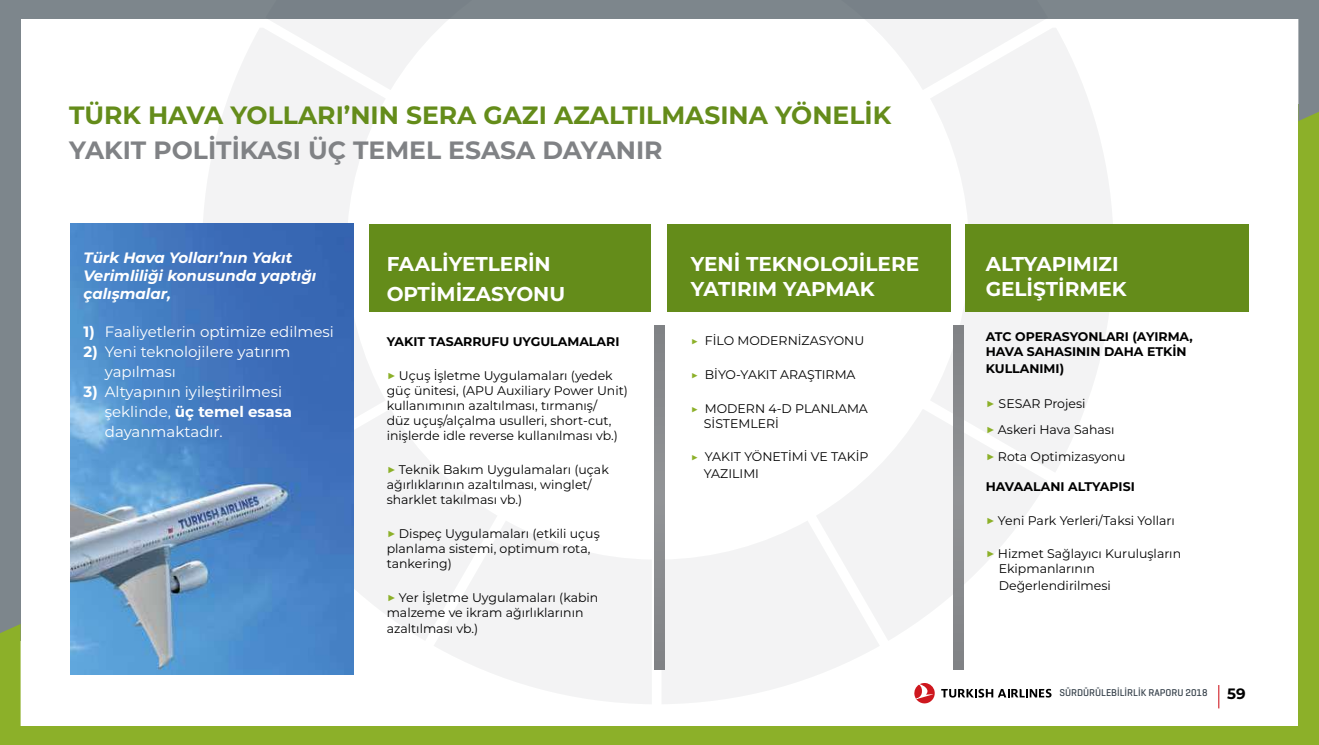
<style>
.page{position:relative;width:1319px;height:745px;background:#fff}
.page>*{position:absolute;margin:0;border:0;box-sizing:border-box;transform-origin:0 0}
.t1{font:700 25px "Montserrat";color:#648c1a}
.t2{font:700 25px "Montserrat";color:#808285}
.t3{font:700 20px/25px "Montserrat";color:#fff}
.t4{font:15px/20px "Montserrat";color:#fff}
.t5{font:italic 700 15px/18px "Montserrat";color:#fff}
.t6{font:700 15px "Montserrat";color:#000}
.t7{font:12.5px/15px "Montserrat";color:#000}
.t8{font:700 12.5px/15px "Montserrat";color:#000}
.t9{font:500 10px "Geogrotesque";color:#333e48}
.s1{font-weight:700}
.s2{font-size:15px;color:#8cb029}
.s3{color:#8cb029}
</style>
<div class="page">
<div style="left:1298px;top:104px;width:20px;height:640px;background:#8cb029"></div>
<div style="left:0;top:0;width:21px;height:640px;background:#7d868c"></div>
<div style="left:0;top:0;width:1318px;height:19px;background:#7d868c"></div>
<div style="left:0;top:725px;width:1318px;height:19px;background:#8cb029"></div>
<svg style="left:1298px;top:19px;width:20px;height:102px;background:#7f8989"></svg>
<svg style="left:0;top:624px;width:21px;height:102px;background:#8daf30"></svg>
<hr style="left:1217px;top:684px;width:2px;height:24px;background:#ce171e">
<svg style="left:914px;top:683px;width:21px;height:20px"></svg>
<svg style="left:941px;top:688px;width:110px;height:9px"></svg>
<svg style="left:865px;top:19px;width:179px;height:70px"></svg>
<svg style="left:434px;top:521px;width:217px;height:182px;fill:#f3f3f4"></svg>
<svg style="left:817px;top:410px;width:230px;height:230px;fill:#f3f3f4"></svg>
<svg style="left:354px;top:409px;width:143px;height:231px;fill:#f3f3f4"></svg>
<svg style="left:269px;top:19px;width:179px;height:71px"></svg>
<svg style="left:661px;top:520px;width:218px;height:183px;fill:#f3f3f4"></svg>
<svg style="left:354px;top:311px;width:32px;height:161px;fill:#f3f3f4"></svg>
<svg style="left:203px;top:28px;width:183px;height:195px;fill:#f3f3f4"></svg>
<svg style="left:929px;top:254px;width:184px;height:218px;fill:#f3f3f4"></svg>
<svg style="left:929px;top:28px;width:184px;height:216px;fill:#f3f3f4"></svg>
<div style="left:654px;top:325px;width:11px;height:343px;background:#898b8e"></div>
<div style="left:952px;top:325px;width:11px;height:343px;background:#898a8d"></div>
<div style="left:369px;top:224px;width:282px;height:87px;background:#648c1a"></div>
<div style="left:667px;top:224px;width:282px;height:87px;background:#648c1a"></div>
<div style="left:964px;top:224px;width:283px;height:87px;background:#648c1a"></div>
<img style="left:71px;top:223px;width:283px;height:450px">
<h1 class="t1" style="left:69px;top:97px;width:823px">TÜRK HAVA YOLLARI’NIN SERA GAZI AZALTILMASINA YÖNELİK</h1>
<h1 class="t2" style="left:69px;top:132px;width:595px">YAKIT POLİTİKASI ÜÇ TEMEL ESASA DAYANIR</h1>
<p class="t5" style="left:84px;top:247px;width:234px">Türk Hava Yolları’nın Yakıt<br>Verimliliği konusunda yaptığı çalışmalar,</p>
<p class="t4" style="left:84px;top:321px;width:252px"><span class="s1">1)</span> Faaliyetlerin optimize edilmesi</p>
<p class="t4" style="left:105px;top:341px;width:187px;text-indent:-21px"><span class="s1">2)</span> Yeni teknolojilere yatırım yapılması</p>
<p class="t4" style="left:105px;top:381px;width:189px;text-indent:-21px"><span class="s1">3)</span> Altyapının iyileştirilmesi şeklinde, <span class="s1">üç temel esasa </span>dayanmaktadır.</p>
<h2 class="t3" style="left:386px;top:248px;width:180px;line-height:30px">FAALİYETLERİN<br>OPTİMİZASYONU</h2>
<p class="t8" style="left:386px;top:333px;width:234px">YAKIT TASARRUFU UYGULAMALARI</p>
<p class="t7" style="left:386px;top:367px;width:243px"><span class="s2">▶</span> Uçuş İşletme Uygulamaları (yedek güç ünitesi, (APU Auxiliary Power Unit) kullanımının azaltılması, tırmanış/<br>düz uçuş/alçalma usulleri, short-cut, inişlerde idle reverse kullanılması vb.)</p>
<p class="t7" style="left:386px;top:461px;width:224px"><span class="s2">▶</span> Teknik Bakım Uygulamaları (uçak ağırlıklarının azaltılması, winglet/ sharklet takılması vb.)</p>
<p class="t7" style="left:386px;top:525px;width:215px"><span class="s2">▶</span> Dispeç Uygulamaları (etkili uçuş planlama sistemi, optimum rota, tankering)</p>
<p class="t7" style="left:386px;top:589px;width:213px"><span class="s2">▶</span> Yer İşletme Uygulamaları (kabin malzeme ve ikram ağırlıklarının</p>
<p class="t7" style="left:386px;top:620px;width:93px">azaltılması vb.)</p>
<h2 class="t3" style="left:690px;top:250px;width:230px">YENİ TEKNOLOJİLERE<br>YATIRIM YAPMAK</h2>
<p class="t7" style="left:690px;top:332px;width:175px"><span class="s3">▶</span> FİLO MODERNİZASYONU</p>
<p class="t7" style="left:690px;top:366px;width:166px"><span class="s3">▶</span> BİYO-YAKIT ARAŞTIRMA</p>
<p class="t7" style="left:703px;top:400px;width:165px;text-indent:-13px"><span class="s3">▶</span> MODERN 4-D PLANLAMA<br>SİSTEMLERİ</p>
<p class="t7" style="left:703px;top:448px;width:166px;line-height:16.5px;text-indent:-13px"><span class="s3">▶</span> YAKIT YÖNETİMİ VE TAKİP<br>YAZILIMI</p>
<h2 class="t3" style="left:985px;top:250px;width:142px">ALTYAPIMIZI<br>GELİŞTİRMEK</h2>
<p class="t8" style="left:985px;top:328px;width:209px">ATC OPERASYONLARI (AYIRMA,<br>HAVA SAHASININ DAHA ETKİN</p>
<p class="t8" style="left:985px;top:360px;width:80px">KULLANIMI)</p>
<p class="t7" style="left:985px;top:390px;width:141px;line-height:26.2px"><span class="s2">▶</span> SESAR Projesi<br><span class="s2">▶</span> Askeri Hava Sahası <span class="s2">▶</span> Rota Optimizasyonu</p>
<p class="t8" style="left:985px;top:478px;width:150px">HAVAALANI ALTYAPISI</p>
<p class="t7" style="left:985px;top:512px;width:191px"><span class="s2">▶</span> Yeni Park Yerleri/Taksi Yolları</p>
<p class="t7" style="left:998px;top:545px;width:184px;text-indent:-13px"><span class="s2">▶</span> Hizmet Sağlayıcı Kuruluşların<br>Ekipmanlarının</p>
<p class="t7" style="left:998px;top:577px;width:114px">Değerlendirilmesi</p>
<p class="t9" style="left:1059px;top:686px;width:150px">SÜRDÜRÜLEBİLİRLİK RAPORU 2018</p>
<p class="t6" style="left:1226px;top:682px;width:20px">59</p>
</div>
